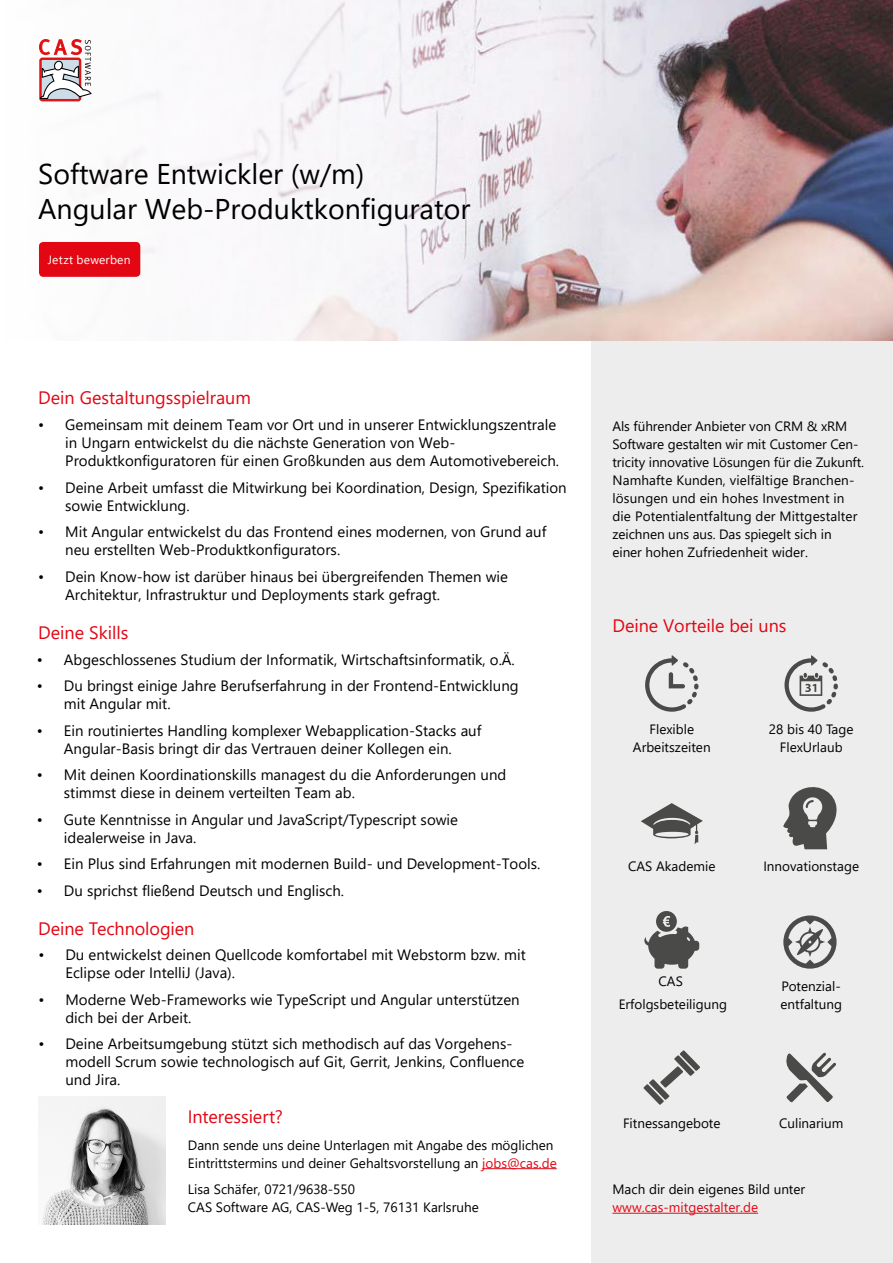
<style>
.page{position:relative;width:893px;height:1263px;background:#fff}
.page>*{position:absolute;margin:0;border:0;box-sizing:border-box;transform-origin:0 0}
.t1{font:28.5px/34.5px "Segoe UI";color:#000}
.t2{font:18px "Segoe UI";color:#e30613}
.t3{font:15px/18px "Segoe UI";color:#000}
.t4{font:13.5px/18px "Segoe UI";color:#000}
.t5{font:13.5px "Segoe UI";color:#e30613}
.t6{font:12px "Segoe UI";letter-spacing:.02em;color:#fff}
.s1{color:#e30613}
</style>
<div class="page">
<div style="left:591px;top:0;width:302px;height:1263px;background:#ededed"></div>
<img style="left:39px;top:0;width:854px;height:340px">
<div style="left:39px;top:58px;width:42px;height:43px;border:2px solid #e11417;border-radius:2px"></div>
<svg style="left:39px;top:39px;width:53px;height:60px"></svg>
<img style="left:38px;top:1096px;width:128px;height:128px">
<svg style="left:645px;top:655px;width:53px;height:57px"></svg>
<svg style="left:786px;top:1053px;width:50px;height:49px"></svg>
<svg style="left:641px;top:803px;width:62px;height:41px"></svg>
<svg style="left:644px;top:911px;width:55px;height:58px"></svg>
<svg style="left:643px;top:1050px;width:57px;height:55px"></svg>
<svg style="left:784px;top:655px;width:54px;height:57px"></svg>
<svg style="left:783px;top:915px;width:53px;height:54px"></svg>
<svg style="left:783px;top:787px;width:54px;height:62px"></svg>
<div style="left:39px;top:242px;width:101px;height:35px;background:#e30613;border-radius:4px"></div>
<hr style="left:612px;top:1213px;width:146px;height:1px;background:#e30613">
<hr style="left:482px;top:1168px;width:75px;height:1px;background:#e30613">
<h1 class="t1" style="left:38px;top:155px;width:434px">Software Entwickler (w/m)<br>Angular Web-Produktkonfigurator</h1>
<p class="t6" style="left:48px;top:248px;width:84px">Jetzt bewerben</p>
<p class="t2" style="left:38px;top:381px;width:214px">Dein Gestaltungsspielraum</p>
<p class="t3" style="left:65px;top:415px;width:495px;text-indent:-27px">• Gemeinsam mit deinem Team vor Ort und in unserer Entwicklungszentrale in Ungarn entwickelst du die nächste Generation von Web-<br>Produktkonfiguratoren für einen Großkunden aus dem Automotivebereich.</p>
<p class="t3" style="left:65px;top:477px;width:503px;text-indent:-27px">• Deine Arbeit umfasst die Mitwirkung bei Koordination, Design, Spezifikation sowie Entwicklung.</p>
<p class="t3" style="left:65px;top:522px;width:483px;text-indent:-27px">• Mit Angular entwickelst du das Frontend eines modernen, von Grund auf neu erstellten Web-Produktkonfigurators.</p>
<p class="t3" style="left:65px;top:566px;width:444px;text-indent:-27px">• Dein Know-how ist darüber hinaus bei übergreifenden Themen wie<br>Architektur, Infrastruktur und Deployments stark gefragt.</p>
<p class="t2" style="left:38px;top:616px;width:92px">Deine Skills</p>
<p class="t3" style="left:37px;top:649px;width:479px">• Abgeschlossenes Studium der Informatik, Wirtschaftsinformatik, o.Ä.</p>
<p class="t3" style="left:64px;top:676px;width:456px;text-indent:-27px">• Du bringst einige Jahre Berufserfahrung in der Frontend-Entwicklung mit Angular mit.</p>
<p class="t3" style="left:37px;top:720px;width:446px;text-align:center">• Ein routiniertes Handling komplexer Webapplication-Stacks auf<br>Angular-Basis bringt dir das Vertrauen deiner Kollegen ein.</p>
<p class="t3" style="left:64px;top:765px;width:444px;text-indent:-27px">• Mit deinen Koordinationskills managest du die Anforderungen und stimmst diese in deinem verteilten Team ab.</p>
<p class="t3" style="left:64px;top:809px;width:396px;text-indent:-27px">• Gute Kenntnisse in Angular und JavaScript/Typescript sowie idealerweise in Java.</p>
<p class="t3" style="left:37px;top:854px;width:505px">• Ein Plus sind Erfahrungen mit modernen Build- und Development-Tools.</p>
<p class="t3" style="left:37px;top:880px;width:309px">• Du sprichst fließend Deutsch und Englisch.</p>
<p class="t2" style="left:38px;top:911px;width:158px">Deine Technologien</p>
<p class="t3" style="left:65px;top:945px;width:462px;text-indent:-27px">• Du entwickelst deinen Quellcode komfortabel mit Webstorm bzw. mit<br>Eclipse oder IntelliJ (Java).</p>
<p class="t3" style="left:65px;top:989px;width:456px;text-indent:-27px">• Moderne Web-Frameworks wie TypeScript und Angular unterstützen dich bei der Arbeit.</p>
<p class="t3" style="left:65px;top:1034px;width:460px;text-indent:-27px">• Deine Arbeitsumgebung stützt sich methodisch auf das Vorgehens&shy;modell Scrum sowie technologisch auf Git, Gerrit, Jenkins, Confluence und Jira.</p>
<p class="t2" style="left:188px;top:1100px;width:96px">Interessiert?</p>
<p class="t4" style="left:188px;top:1134px;width:370px">Dann sende uns deine Unterlagen mit Angabe des möglichen<br>Eintrittstermins und deiner Gehaltsvorstellung an <span class="s1">jobs@cas.de</span></p>
<p class="t4" style="left:188px;top:1179px;width:292px">Lisa Schäfer, 0721/9638-550<br>CAS Software AG, CAS-Weg 1-5, 76131 Karlsruhe</p>
<p class="t4" style="left:612px;top:416px;width:253px">Als führender Anbieter von CRM &amp; xRM Software gestalten wir mit Customer Cen&shy;tricity innovative Lösungen für die Zukunft.<br>Namhafte Kunden, vielfältige Branchen&shy;lösungen und ein hohes Investment in die Potentialentfaltung der Mittgestalter zeichnen uns aus. Das spiegelt sich in einer hohen Zufriedenheit wider.</p>
<p class="t2" style="left:612px;top:609px;width:175px">Deine Vorteile bei uns</p>
<p class="t4" style="left:633px;top:719px;width:79px;text-align:center">Flexible<br>Arbeitszeiten</p>
<p class="t4" style="left:769px;top:719px;width:86px;text-align:center">28 bis 40 Tage<br>FlexUrlaub</p>
<p class="t4" style="left:628px;top:856px;width:89px">CAS Akademie</p>
<p class="t4" style="left:763px;top:856px;width:97px">Innovationstage</p>
<p class="t4" style="left:619px;top:968px;width:110px;line-height:23px;text-align:center">CAS<br>Erfolgsbeteiligung</p>
<p class="t4" style="left:780px;top:975px;width:63px">Potenzial&shy;entfaltung</p>
<p class="t4" style="left:623px;top:1113px;width:99px">Fitnessangebote</p>
<p class="t4" style="left:779px;top:1113px;width:66px">Culinarium</p>
<p class="t4" style="left:612px;top:1179px;width:194px">Mach dir dein eigenes Bild unter</p>
<p class="t5" style="left:612px;top:1194px;width:147px">www.cas-mitgestalter.de</p>
</div>
